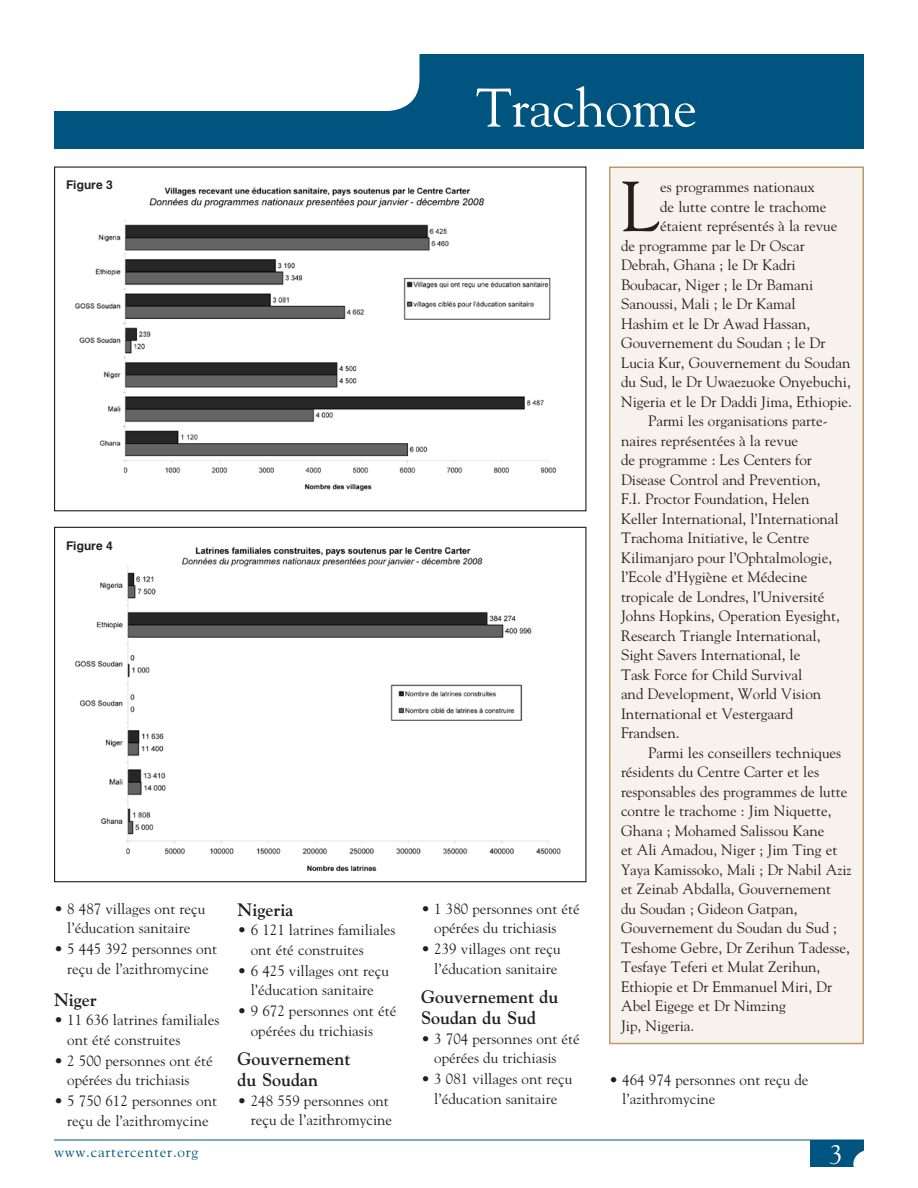
<style>
.page{position:relative;width:918px;height:1188px;background:#fff}
.page>*{position:absolute;margin:0;border:0;box-sizing:border-box;transform-origin:0 0}
.French_Body{font:70.35px "Goudy";color:#231f20}
.t1{font:54px "Goudy";letter-spacing:-.01em;color:#fff}
.t2{font:27px "Goudy";color:#fff}
.Subhead{font:18px/21.6px "Goudy Bold Os F";color:#231f20}
.French_Body-2{font:15px/19.5px "Goudy";color:#231f20}
.French_Bullets{font:15px/19.5px "Goudy";color:#231f20}
.t3{font:15px "Goudy";letter-spacing:.05em;color:#005480}
.t4{font:700 12px "Helvetica";color:#231f20}
</style>
<div class="page">
<img style="left:75px;top:547px;width:486px;height:325px">
<img style="left:75px;top:187px;width:481px;height:304px">
<div style="left:54px;top:54px;width:810px;height:94px;background:#005480"></div>
<div style="left:810px;top:1140px;width:54px;height:27px;background:#005480"></div>
<div style="left:853px;top:1147px;width:54px;height:34px;background:#fff;border-radius:50%"></div>
<hr style="left:54px;top:1140px;width:810px;height:1px;background:#005480">
<div style="left:54px;top:54px;width:365px;height:57px;background:#fff"></div>
<div style="left:610px;top:167px;width:253px;height:877px;background:#f7f2eb"></div>
<div style="left:609px;top:166px;width:255px;height:878px;border:2px solid #bc9b69"></div>
<div style="left:66px;top:180px;width:70px;height:20px;background:#fff"></div>
<div style="left:66px;top:541px;width:70px;height:20px;background:#fff"></div>
<p class="t1" style="left:476px;top:74px;width:223px">Trachome</p>
<p class="t4" style="left:66px;top:175px;width:49px">Figure 3</p>
<p class="t4" style="left:66px;top:536px;width:49px">Figure 4</p>
<p class="French_Bullets" style="left:54px;top:898px;width:153px;text-align:center">• 8 487 villages ont reçu l’éducation sanitaire</p>
<p class="French_Bullets" style="left:54px;top:939px;width:165px;text-align:center">• 5 445 392 personnes ont reçu de l’azithromycine</p>
<p class="Subhead" style="left:54px;top:988px;width:44px">Niger</p>
<p class="French_Bullets" style="left:67px;top:1010px;width:154px;text-indent:-13px">• 11 636 latrines familiales ont été construites</p>
<p class="French_Bullets" style="left:67px;top:1050px;width:147px;text-indent:-13px">• 2 500 personnes ont été opérées du trichiasis</p>
<p class="French_Bullets" style="left:54px;top:1091px;width:165px;text-align:center">• 5 750 612 personnes ont reçu de l’azithromycine</p>
<p class="Subhead" style="left:237px;top:898px;width:57px">Nigeria</p>
<p class="French_Bullets" style="left:251px;top:920px;width:146px;text-indent:-13px">• 6 121 latrines familiales ont été construites</p>
<p class="French_Bullets" style="left:237px;top:960px;width:153px;text-align:center">• 6 425 villages ont reçu l’éducation sanitaire</p>
<p class="French_Bullets" style="left:251px;top:1001px;width:147px;text-indent:-13px">• 9 672 personnes ont été opérées du trichiasis</p>
<p class="Subhead" style="left:237px;top:1047px;width:115px">Gouvernement du Soudan</p>
<p class="French_Bullets" style="left:237px;top:1090px;width:156px;text-align:right">• 248 559 personnes ont reçu de l’azithromycine</p>
<p class="French_Bullets" style="left:434px;top:898px;width:147px;text-indent:-13px">• 1 380 personnes ont été opérées du trichiasis</p>
<p class="French_Bullets" style="left:421px;top:939px;width:141px;text-align:right">• 239 villages ont reçu l’éducation sanitaire</p>
<p class="Subhead" style="left:421px;top:985px;width:139px">Gouvernement du<br>Soudan du Sud</p>
<p class="French_Bullets" style="left:434px;top:1028px;width:147px;text-indent:-13px">• 3 704 personnes ont été opérées du trichiasis</p>
<p class="French_Bullets" style="left:421px;top:1069px;width:153px;text-align:center">• 3 081 villages ont reçu l’éducation sanitaire</p>
<p class="French_Body" style="left:621px;top:163px;width:41px">L</p>
<p class="French_Body-2" style="left:660px;top:177px;width:156px">es programmes nationaux</p>
<p class="French_Body-2" style="left:660px;top:196px;width:168px">de lutte contre le trachome</p>
<p class="French_Body-2" style="left:660px;top:216px;width:179px">étaient représentés à la revue</p>
<p class="French_Body-2" style="left:621px;top:235px;width:185px">de programme par le Dr Oscar</p>
<p class="French_Body-2" style="left:621px;top:255px;width:176px">Debrah, Ghana ; le Dr Kadri</p>
<p class="French_Body-2" style="left:621px;top:274px;width:194px">Boubacar, Niger ; le Dr Bamani</p>
<p class="French_Body-2" style="left:621px;top:294px;width:176px">Sanoussi, Mali ; le Dr Kamal</p>
<p class="French_Body-2" style="left:621px;top:313px;width:191px">Hashim et le Dr Awad Hassan,</p>
<p class="French_Body-2" style="left:621px;top:333px;width:206px">Gouvernement du Soudan ; le Dr</p>
<p class="French_Body-2" style="left:621px;top:352px;width:231px">Lucia Kur, Gouvernement du Soudan</p>
<p class="French_Body-2" style="left:621px;top:372px;width:231px">du Sud, le Dr Uwaezuoke Onyebuchi,</p>
<p class="French_Body-2" style="left:621px;top:391px;width:233px">Nigeria et le Dr Daddi Jima, Ethiopie.</p>
<p class="French_Body-2" style="left:621px;top:411px;width:221px;text-indent:27px">Parmi les organisations parte&shy;naires représentées à la revue<br>de programme : Les Centers for<br>Disease Control and Prevention,<br>F.I. Proctor Foundation, Helen<br>Keller International, l’International<br>Trachoma Initiative, le Centre<br>Kilimanjaro pour l’Ophtalmologie, l’Ecole d’Hygiène et Médecine tropicale de Londres, l’Université<br>Johns Hopkins, Operation Eyesight,<br>Research Triangle International,<br>Sight Savers International, le<br>Task Force for Child Survival<br>and Development, World Vision<br>International et Vestergaard<br>Frandsen.</p>
<p class="French_Body-2" style="left:621px;top:742px;width:232px;text-indent:27px">Parmi les conseillers techniques résidents du Centre Carter et les responsables des programmes de lutte contre le trachome : Jim Niquette,<br>Ghana ; Mohamed Salissou Kane<br>et Ali Amadou, Niger ; Jim Ting et<br>Yaya Kamissoko, Mali ; Dr Nabil Aziz et Zeinab Abdalla, Gouvernement<br>du Soudan ; Gideon Gatpan,<br>Gouvernement du Soudan du Sud ;<br>Teshome Gebre, Dr Zerihun Tadesse,<br>Tesfaye Teferi et Mulat Zerihun,<br>Ethiopie et Dr Emmanuel Miri, Dr<br>Abel Eigege et Dr Nimzing<br>Jip, Nigeria.</p>
<p class="French_Bullets" style="left:622px;top:1069px;width:188px;text-indent:-13px">• 464 974 personnes ont reçu de l’azithromycine</p>
<p class="t3" style="left:54px;top:1142px;width:146px">www.cartercenter.org</p>
<p class="t2" style="left:830px;top:1137px;width:15px">3</p>
</div>
